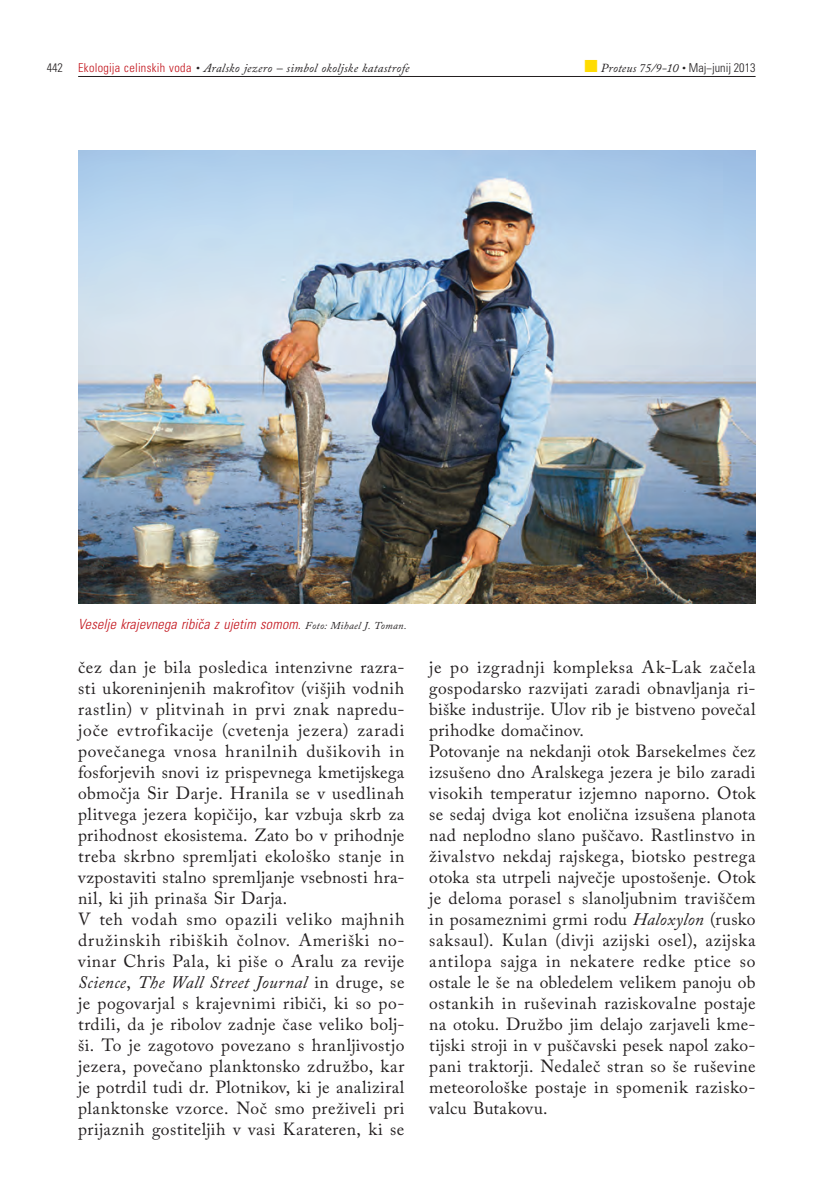
<style>
.page{position:relative;width:834px;height:1191px;background:#fff}
.page>*{position:absolute;margin:0;border:0;box-sizing:border-box;transform-origin:0 0}
.t1{font:17.5px/21px "Adobe Caslon Pro";letter-spacing:.03em;color:#231f20}
.t2{font:italic 300 condensed 14px "Univers";letter-spacing:.01em;color:#c2121a}
.t3{font:italic 12.25px "Adobe Caslon Pro";letter-spacing:.02em;color:#231f20}
.s1{font-family:"Univers";font-weight:300;font-style:normal;font-stretch:condensed}
.s2{font-family:"Univers";font-weight:300;font-style:normal;font-stretch:condensed;color:#c2121a}
.s3{color:#ffdc01}
.s4{font-family:"Adobe Caslon Pro";font-weight:400;font-stretch:normal;font-size:10.5px;color:#231f20}
.s5{font-style:italic}
</style>
<div class="page">
<hr style="left:78px;top:76px;width:677px;height:1px;background:#231f20">
<img style="left:78px;top:150px;width:677px;height:453px">
<p class="t3" style="left:47px;top:60px;width:364px"><span class="s1">442</span> <span class="s2">Ekologija celinskih voda</span> • Aralsko jezero – simbol okoljske katastrofe</p>
<p class="t3" style="left:584px;top:60px;width:173px"><span class="s3">■</span> Proteus 75/9-10 • <span class="s1">Maj−junij 2013</span></p>
<p class="t2" style="left:78px;top:616px;width:330px">Veselje krajevnega ribiËa z ujetim somom. <span class="s4">Foto: Mihael J. Toman.</span></p>
<p class="t1" style="left:78px;top:656px;width:328px">čez dan je bila posledica intenzivne razra&shy;sti ukoreninjenih makrofitov (višjih vodnih rastlin) v plitvinah in prvi znak napredu&shy;joče evtrofikacije (cvetenja jezera) zaradi povečanega vnosa hranilnih dušikovih in fosforjevih snovi iz prispevnega kmetijskega območja Sir Darje. Hranila se v usedlinah plitvega jezera kopičijo, kar vzbuja skrb za prihodnost ekosistema. Zato bo v prihodnje treba skrbno spremljati ekološko stanje in vzpostaviti stalno spremljanje vsebnosti hra&shy;nil, ki jih prinaša Sir Darja.<br>V teh vodah smo opazili veliko majhnih družinskih ribiških čolnov. Ameriški no&shy;vinar Chris Pala, ki piše o Aralu za revije <span class="s5">Science</span>, <span class="s5">The Wall Street Journal</span> in druge, se je pogovarjal s krajevnimi ribiči, ki so po&shy;trdili, da je ribolov zadnje čase veliko bolj&shy;ši. To je zagotovo povezano s hranljivostjo jezera, povečano planktonsko združbo, kar je potrdil tudi dr. Plotnikov, ki je analiziral planktonske vzorce. Noč smo preživeli pri prijaznih gostiteljih v vasi Karateren, ki se</p>
<p class="t1" style="left:429px;top:656px;width:328px">je po izgradnji kompleksa Ak-Lak začela gospodarsko razvijati zaradi obnavljanja ri&shy;biške industrije. Ulov rib je bistveno povečal prihodke domačinov.<br>Potovanje na nekdanji otok Barsekelmes čez izsušeno dno Aralskega jezera je bilo zaradi visokih temperatur izjemno naporno. Otok se sedaj dviga kot enolična izsušena planota nad neplodno slano puščavo. Rastlinstvo in živalstvo nekdaj rajskega, biotsko pestrega otoka sta utrpeli največje upostošenje. Otok je deloma porasel s slanoljubnim traviščem in posameznimi grmi rodu <span class="s5">Haloxylon</span> (rusko saksaul). Kulan (divji azijski osel), azijska antilopa sajga in nekatere redke ptice so ostale le še na obledelem velikem panoju ob ostankih in ruševinah raziskovalne postaje na otoku. Družbo jim delajo zarjaveli kme&shy;tijski stroji in v puščavski pesek napol zako&shy;pani traktorji. Nedaleč stran so še ruševine meteorološke postaje in spomenik razisko&shy;valcu Butakovu.</p>
</div>
